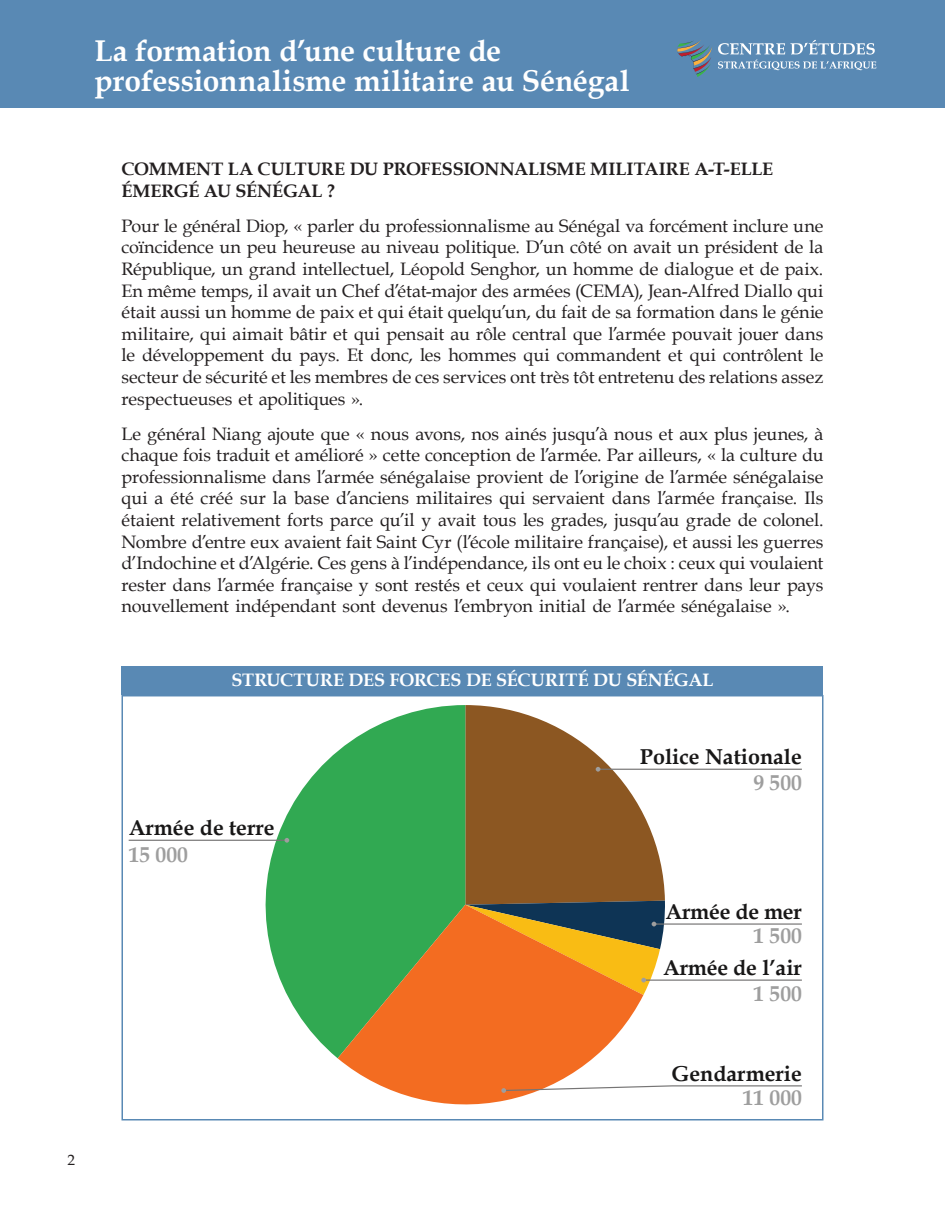
<style>
.page{position:relative;width:945px;height:1215px;background:#fff}
.page>*{position:absolute;margin:0;border:0;box-sizing:border-box;transform-origin:0 0}
.t1{font:700 30px/30px "Book Antiqua";letter-spacing:.005em;color:#fff}
.t2{font:700 21.6px "Book Antiqua";color:#181717}
.t3{font:700 21.6px "Book Antiqua";color:#9e9e9e}
.t4{font:18px/21.6px "Book Antiqua";color:#231f20;text-align:justify}
.t5{font:700 18px/21.6px "Book Antiqua";color:#231f20}
.t6{font:700 18px "Book Antiqua";color:#fff}
.t7{font:15px "Book Antiqua";color:#231f20}
</style>
<div class="page">
<div style="left:0;top:0;width:945px;height:108px;background:#5989b4"></div>
<svg style="left:677px;top:39px;width:199px;height:38px"></svg>
<svg style="left:249px;top:705px;width:216px;height:353px;fill:#31a952"></svg>
<svg style="left:338px;top:905px;width:305px;height:200px;background:#c98f4d"></svg>
<hr style="left:129px;top:840px;width:158px;height:1px;background:#767575">
<svg style="left:285px;top:838px;width:4px;height:5px"></svg>
<hr style="left:598px;top:769px;width:204px;height:1px;background:#767575">
<hr style="left:654px;top:923px;width:148px;height:2px;background:#767575">
<hr style="left:644px;top:980px;width:158px;height:1px;background:#767575">
<svg style="left:465px;top:705px;width:200px;height:290px"></svg>
<svg style="left:501px;top:1085px;width:301px;height:8px"></svg>
<div style="left:122px;top:695px;width:702px;height:425px;border:2px solid #5989b4"></div>
<div style="left:122px;top:666px;width:702px;height:29px;background:#5989b4"></div>
<h1 class="t1" style="left:94px;top:36px;width:537px">La formation d’une culture de professionnalisme militaire au Sénégal</h1>
<p class="t5" style="left:122px;top:158px;width:653px">COMMENT LA CULTURE DU PROFESSIONNALISME MILITAIRE A-T-ELLE<br>ÉMERGÉ AU SÉNÉGAL ?</p>
<p class="t4" style="left:122px;top:214px;width:704px">Pour le général Diop, « parler du professionnalisme au Sénégal va forcément inclure une coïncidence un peu heureuse au niveau politique. D’un côté on avait un président de la République, un grand intellectuel, Léopold Senghor, un homme de dialogue et de paix.<br>En même temps, il avait un Chef d’état-major des armées (CEMA), Jean-Alfred Diallo qui était aussi un homme de paix et qui était quelqu’un, du fait de sa formation dans le génie militaire, qui aimait bâtir et qui pensait au rôle central que l’armée pouvait jouer dans le développement du pays. Et donc, les hommes qui commandent et qui contrôlent le secteur de sécurité et les membres de ces services ont très tôt entretenu des relations assez respectueuses et apolitiques ».</p>
<p class="t4" style="left:122px;top:422px;width:704px">Le général Niang ajoute que « nous avons, nos ainés jusqu’à nous et aux plus jeunes, à chaque fois traduit et amélioré » cette conception de l’armée. Par ailleurs, « la culture du professionnalisme dans l’armée sénégalaise provient de l’origine de l’armée sénégalaise qui a été créé sur la base d’anciens militaires qui servaient dans l’armée française. Ils étaient relativement forts parce qu’il y avait tous les grades, jusqu’au grade de colonel.<br>Nombre d’entre eux avaient fait Saint Cyr (l’école militaire française), et aussi les guerres d’Indochine et d’Algérie. Ces gens à l’indépendance, ils ont eu le choix : ceux qui voulaient rester dans l’armée française y sont restés et ceux qui voulaient rentrer dans leur pays nouvellement indépendant sont devenus l’embryon initial de l’armée sénégalaise ».</p>
<p class="t6" style="left:232px;top:668px;width:483px">STRUCTURE DES FORCES DE SÉCURITÉ DU SÉNÉGAL</p>
<p class="t2" style="left:129px;top:813px;width:147px">Armée de terre</p>
<p class="t3" style="left:129px;top:840px;width:61px">15 000</p>
<p class="t2" style="left:640px;top:742px;width:164px">Police Nationale</p>
<p class="t3" style="left:753px;top:768px;width:50px">9 500</p>
<p class="t2" style="left:666px;top:897px;width:138px">Armée de mer</p>
<p class="t3" style="left:753px;top:921px;width:50px">1 500</p>
<p class="t2" style="left:663px;top:953px;width:140px">Armée de l’air</p>
<p class="t3" style="left:753px;top:979px;width:50px">1 500</p>
<p class="t7" style="left:68px;top:1149px;width:9px">2</p>
<p class="t2" style="left:672px;top:1058px;width:132px">Gendarmerie</p>
<p class="t3" style="left:743px;top:1083px;width:61px">11 000</p>
</div>
